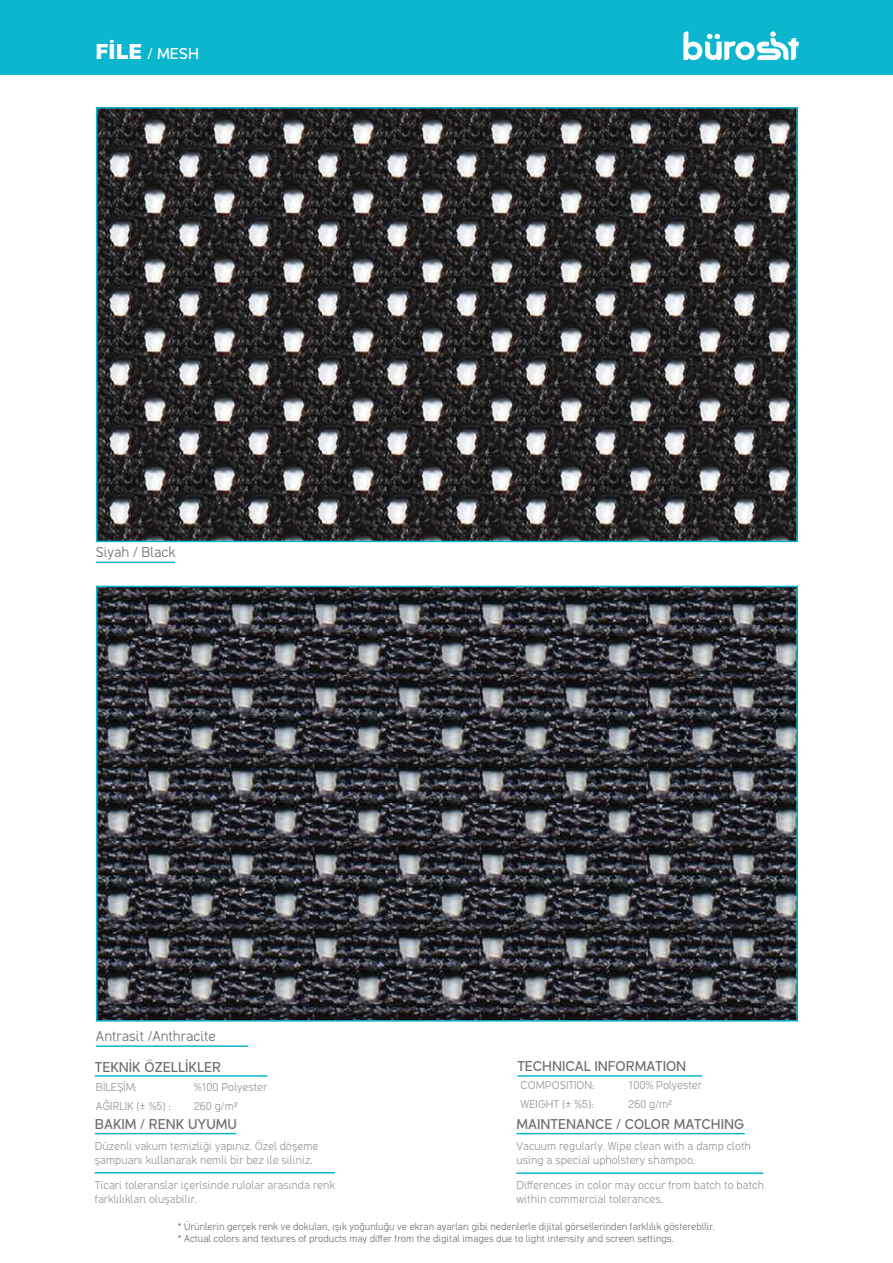
<style>
.page{position:relative;width:893px;height:1263px;background:#fff}
.page>*{position:absolute;margin:0;border:0;box-sizing:border-box;transform-origin:0 0}
.t1{font:16.65px "Caracas";color:#fff}
.t2{font:15px "Caracas";color:#6e6f71}
.t3{font:300 15px "Caracas";color:#6e6f71}
.t4{font:300 12px/14.4px "Caracas";color:#949697}
.t5{font:300 10.5px/12.6px "Caracas";color:#6e6f71}
.s1{font-weight:700;font-size:22.65px}
</style>
<div class="page">
<img style="left:99px;top:110px;width:696px;height:429px">
<img style="left:99px;top:589px;width:696px;height:429px">
<div style="left:0;top:0;width:893px;height:74px;background:#0cb6cf"></div>
<svg style="left:683px;top:31px;width:116px;height:29px"></svg>
<hr style="left:96px;top:1045px;width:152px;height:2px;background:#0cb6cf">
<div style="left:96px;top:586px;width:702px;height:435px;border:2px solid #0cb6cf"></div>
<hr style="left:96px;top:562px;width:79px;height:1px;background:#0cb6cf">
<div style="left:96px;top:107px;width:702px;height:435px;border:2px solid #0cb6cf"></div>
<hr style="left:95px;top:1172px;width:240px;height:1px;background:#0cb6cf">
<hr style="left:516px;top:1172px;width:247px;height:2px;background:#0cb6cf">
<hr style="left:95px;top:1133px;width:141px;height:1px;background:#0cb6cf">
<hr style="left:516px;top:1133px;width:229px;height:1px;background:#0cb6cf">
<hr style="left:517px;top:1075px;width:185px;height:2px;background:#0cb6cf">
<hr style="left:95px;top:1075px;width:172px;height:2px;background:#0cb6cf">
<h1 class="t1" style="left:95px;top:45px;width:105px"><span class="s1">FİLE</span> / MESH</h1>
<p class="t3" style="left:96px;top:544px;width:81px">Siyah / Black</p>
<p class="t3" style="left:96px;top:1028px;width:121px">Antrasit /Anthracite</p>
<p class="t2" style="left:95px;top:1059px;width:128px">TEKNİK ÖZELLİKLER</p>
<p class="t2" style="left:517px;top:1058px;width:170px">TECHNICAL INFORMATION</p>
<p class="t4" style="left:96px;top:1080px;width:42px">BİLEŞİM:</p>
<p class="t4" style="left:194px;top:1080px;width:75px">%100 Polyester</p>
<p class="t4" style="left:96px;top:1098px;width:76px">AĞIRLIK (± %5) :</p>
<p class="t4" style="left:194px;top:1098px;width:45px">260 g/m²</p>
<p class="t4" style="left:521px;top:1078px;width:75px">COMPOSITION:</p>
<p class="t4" style="left:629px;top:1078px;width:75px">100% Polyester</p>
<p class="t4" style="left:521px;top:1097px;width:74px">WEIGHT (± %5):</p>
<p class="t4" style="left:629px;top:1097px;width:45px">260 g/m²</p>
<p class="t2" style="left:95px;top:1116px;width:144px">BAKIM / RENK UYUMU</p>
<p class="t2" style="left:516px;top:1116px;width:229px">MAINTENANCE / COLOR MATCHING</p>
<p class="t4" style="left:95px;top:1139px;width:225px">Düzenli vakum temizliği yapınız. Özel döşeme şampuanı kullanarak nemli bir bez ile siliniz.</p>
<p class="t4" style="left:516px;top:1139px;width:236px">Vacuum regularly. Wipe clean with a damp cloth using a special upholstery shampoo.</p>
<p class="t4" style="left:95px;top:1178px;width:242px">Ticari toleranslar içerisinde rulolar arasında renk farklılıkları oluşabilir.</p>
<p class="t4" style="left:516px;top:1178px;width:249px">Differences in color may occur from batch to batch within commercial tolerances.</p>
<p class="t5" style="left:178px;top:1220px;width:539px">* Ürünlerin gerçek renk ve dokuları, ışık yoğunluğu ve ekran ayarları gibi nedenlerle dijital görsellerinden farklılık gösterebilir. * Actual colors and textures of products may differ from the digital images due to light intensity and screen settings.</p>
</div>
